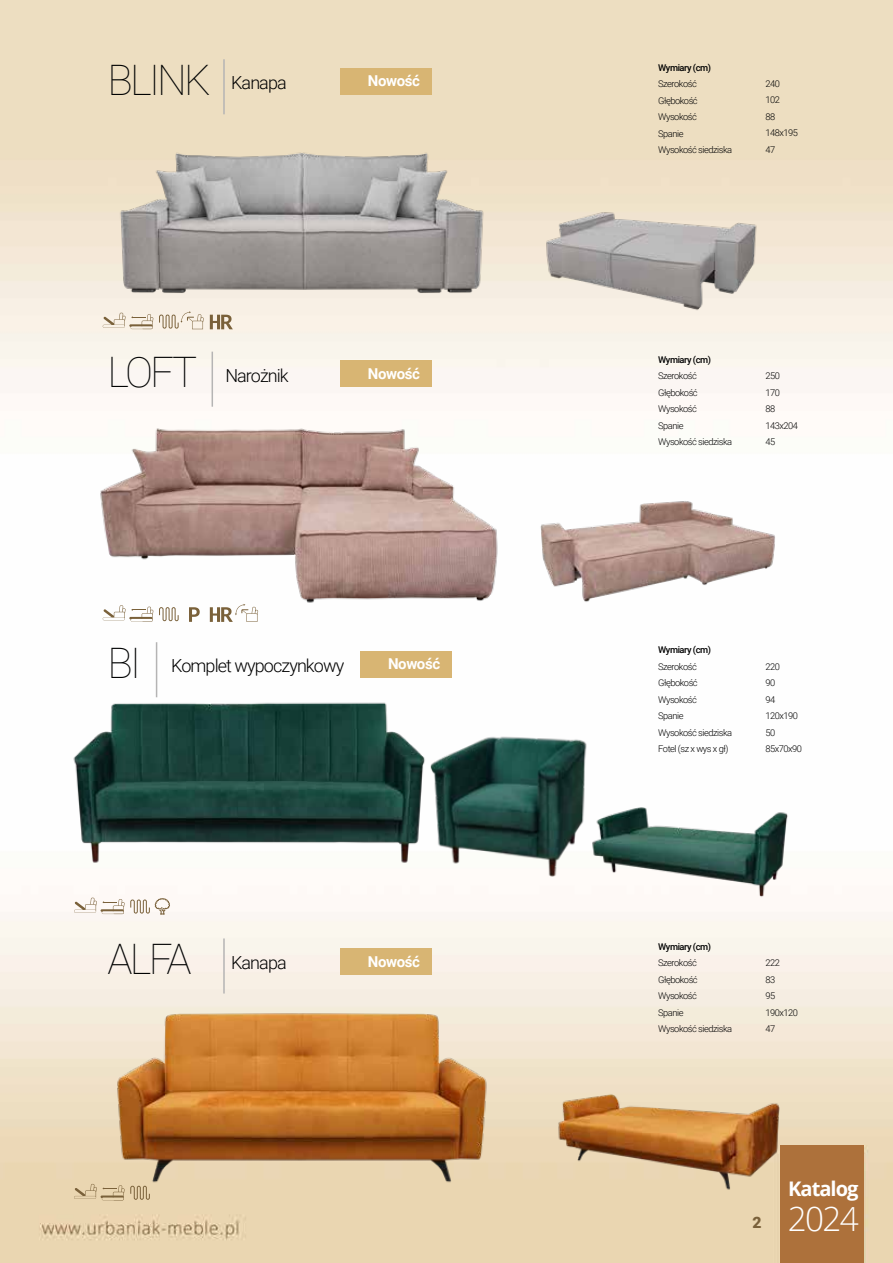
<style>
.page{position:relative;width:893px;height:1263px;background:#fff}
.page>*{position:absolute;margin:0;border:0;box-sizing:border-box;transform-origin:0 0}
.t1{font:100 42px "Roboto";letter-spacing:-.065em;color:#010202}
.t2{font:300 33.3px "Open Sans";color:#fff}
.t3{font:700 20.1px "Open Sans";letter-spacing:-.05em;color:#fff}
.t4{font:300 18px "Roboto";letter-spacing:-.05em;color:#000}
.t5{font:900 15.75px "Roboto";color:#7a613a}
.t6{font:700 15px "Roboto";letter-spacing:-.025em;color:#fff}
.t7{font:300 9.3px/16.5px "Roboto";letter-spacing:-.05em;color:#000}
.t8{font:500 9.3px "Roboto";letter-spacing:-.05em;color:#000}
</style>
<div class="page">
<img style="left:0;top:0;width:893px;height:1263px">
<div style="left:780px;top:1145px;width:84px;height:118px;background:#ad713b"></div>
<div style="left:340px;top:68px;width:92px;height:27px;background:#d8b573"></div>
<div style="left:340px;top:360px;width:92px;height:27px;background:#d8b573"></div>
<div style="left:340px;top:948px;width:92px;height:27px;background:#d8b573"></div>
<div style="left:360px;top:651px;width:92px;height:26px;background:#d8b573"></div>
<hr style="left:223px;top:59px;width:2px;height:55px;background:#b5b4b4">
<hr style="left:212px;top:352px;width:1px;height:55px;background:#b5b4b4">
<hr style="left:156px;top:642px;width:1px;height:55px;background:#b5b4b4">
<hr style="left:223px;top:938px;width:2px;height:55px;background:#b5b4b4">
<img style="left:96px;top:118px;width:406px;height:210px">
<img style="left:96px;top:411px;width:406px;height:210px">
<img style="left:89px;top:988px;width:416px;height:203px">
<img style="left:529px;top:194px;width:260px;height:125px">
<img style="left:529px;top:487px;width:260px;height:124px">
<img style="left:563px;top:794px;width:261px;height:124px">
<img style="left:540px;top:1083px;width:252px;height:112px">
<img style="left:41px;top:670px;width:406px;height:207px">
<img style="left:368px;top:696px;width:221px;height:193px">
<svg style="left:103px;top:313px;width:50px;height:16px"></svg>
<svg style="left:159px;top:311px;width:45px;height:18px"></svg>
<svg style="left:210px;top:315px;width:23px;height:14px"></svg>
<svg style="left:159px;top:607px;width:20px;height:14px"></svg>
<svg style="left:103px;top:605px;width:50px;height:17px"></svg>
<svg style="left:210px;top:604px;width:48px;height:18px"></svg>
<svg style="left:74px;top:898px;width:96px;height:16px"></svg>
<svg style="left:74px;top:1184px;width:76px;height:16px"></svg>
<svg style="left:189px;top:607px;width:11px;height:15px"></svg>
<h1 class="t1" style="left:107px;top:51px;width:105px">BLINK</h1>
<h3 class="t4" style="left:231px;top:70px;width:57px">Kanapa</h3>
<h3 class="t6" style="left:368px;top:71px;width:54px">Nowość</h3>
<p class="t8" style="left:658px;top:61px;width:54px">Wymiary (cm)</p>
<p class="t7" style="left:658px;top:75px;width:75px">Szerokość<br>Głębokość<br>Wysokość<br>Spanie<br>Wysokość siedziska</p>
<p class="t7" style="left:765px;top:75px;width:34px">240<br>102<br>88<br>148x195<br>47</p>
<h1 class="t1" style="left:107px;top:343px;width:91px">LOFT</h1>
<h3 class="t4" style="left:225px;top:363px;width:65px">Narożnik</h3>
<h3 class="t6" style="left:368px;top:363px;width:54px">Nowość</h3>
<p class="t8" style="left:658px;top:353px;width:54px">Wymiary (cm)</p>
<p class="t7" style="left:658px;top:367px;width:75px">Szerokość<br>Głębokość<br>Wysokość<br>Spanie<br>Wysokość siedziska</p>
<p class="t7" style="left:765px;top:367px;width:34px">250<br>170<br>88<br>143x204<br>45</p>
<h1 class="t1" style="left:107px;top:634px;width:35px">BI</h1>
<h3 class="t4" style="left:171px;top:653px;width:175px">Komplet wypoczynkowy</h3>
<h3 class="t6" style="left:388px;top:653px;width:54px">Nowość</h3>
<p class="t8" style="left:658px;top:644px;width:54px">Wymiary (cm)</p>
<p class="t7" style="left:658px;top:658px;width:75px">Szerokość<br>Głębokość<br>Wysokość<br>Spanie<br>Wysokość siedziska<br>Fotel (sz x wys x gł)</p>
<p class="t7" style="left:765px;top:658px;width:38px">220<br>90<br>94<br>120x190<br>50<br>85x70x90</p>
<h1 class="t1" style="left:107px;top:930px;width:86px">ALFA</h1>
<h3 class="t4" style="left:231px;top:949px;width:57px">Kanapa</h3>
<h3 class="t6" style="left:368px;top:951px;width:54px">Nowość</h3>
<p class="t8" style="left:658px;top:940px;width:54px">Wymiary (cm)</p>
<p class="t7" style="left:658px;top:954px;width:75px">Szerokość<br>Głębokość<br>Wysokość<br>Spanie<br>Wysokość siedziska</p>
<p class="t7" style="left:765px;top:954px;width:34px">222<br>83<br>95<br>190x120<br>47</p>
<h3 class="t5" style="left:752px;top:1211px;width:11px">2</h3>
<h3 class="t3" style="left:788px;top:1175px;width:72px">Katalog</h3>
<h2 class="t2" style="left:788px;top:1196px;width:72px">2024</h2>
</div>
